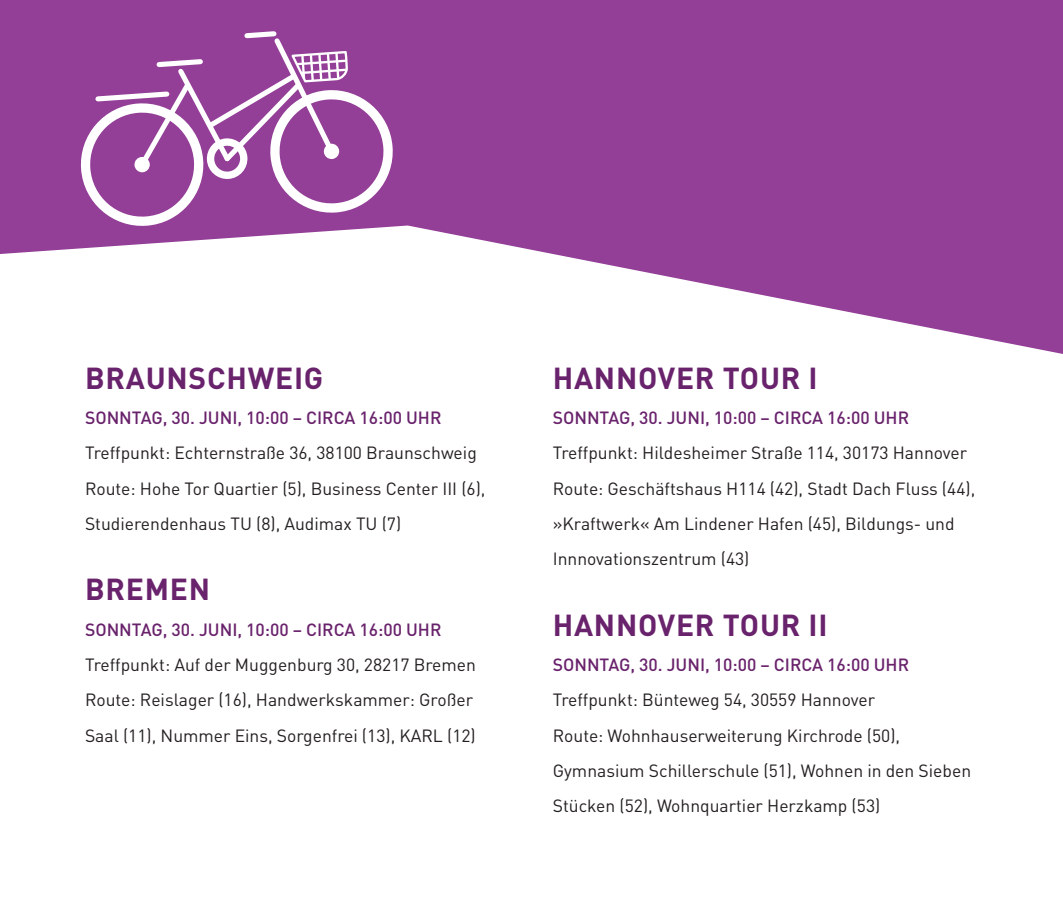
<style>
.page{position:relative;width:1063px;height:922px;background:#fff}
.page>*{position:absolute;margin:0;border:0;box-sizing:border-box;transform-origin:0 0}
.t1{font:700 30px "DIN";letter-spacing:.025em;color:#69226c}
.t2{font:17.5px/35.2px "DIN";color:#231f20}
.t3{font:500 17.5px "DIN";color:#69226c}
</style>
<div class="page">
<svg style="left:0;top:0;width:1063px;height:354px;fill:#933e97"></svg>
<svg style="left:74px;top:28px;width:326px;height:203px"></svg>
<h1 class="t1" style="left:85px;top:358px;width:240px">BRAUNSCHWEIG</h1>
<p class="t3" style="left:85px;top:406px;width:358px">SONNTAG, 30. JUNI, 10:00 – CIRCA 16:00 U HR</p>
<p class="t2" style="left:85px;top:435px;width:402px">Treffpunkt: Echternstraße 36, 38100 Braunschweig<br>Route: Hohe Tor Quartier (5), Business Center III (6),<br>Studierendenhaus TU (8), Audimax TU (7)</p>
<h1 class="t1" style="left:85px;top:570px;width:122px">BREMEN</h1>
<p class="t3" style="left:85px;top:618px;width:358px">SONNTAG, 30. JUNI, 10:00 – CIRCA 16:00 U HR</p>
<p class="t2" style="left:85px;top:646px;width:392px">Treffpunkt: Auf der Muggenburg 30, 28217 Bremen<br>Route: Reislager (16), Handwerkskammer: Großer<br>Saal (11), Nummer Eins, Sorgenfrei (13), KARL (12)</p>
<h1 class="t1" style="left:553px;top:358px;width:261px">HANNOVER TOUR I</h1>
<p class="t3" style="left:553px;top:406px;width:358px">SONNTAG, 30. JUNI, 10:00 – CIRCA 16:00 U HR</p>
<p class="t2" style="left:553px;top:435px;width:424px">Treffpunkt: H ildesheimer Straße 114, 30173 Hannover Route: Geschäftshaus H 114 (42), Stadt Dach Fluss (44), »Kraftwerk« Am Lindener Hafen (45), Bildungs- und<br>I nnnovationszentrum (43)</p>
<h1 class="t1" style="left:553px;top:605px;width:264px">HANNOVER TOUR II</h1>
<p class="t3" style="left:553px;top:653px;width:358px">SONNTAG, 30. JUNI, 10:00 – CIRCA 16:00 U HR</p>
<p class="t2" style="left:553px;top:682px;width:420px">Treffpunkt: Bünteweg 54, 30559 Hannover<br>Route: Wohnhauserweiterung Kirchrode (50), Gymnasium Schillerschule (51), Wohnen in den Sieben Stücken (52), Wohnquartier Herzkamp (53)</p>
</div>
